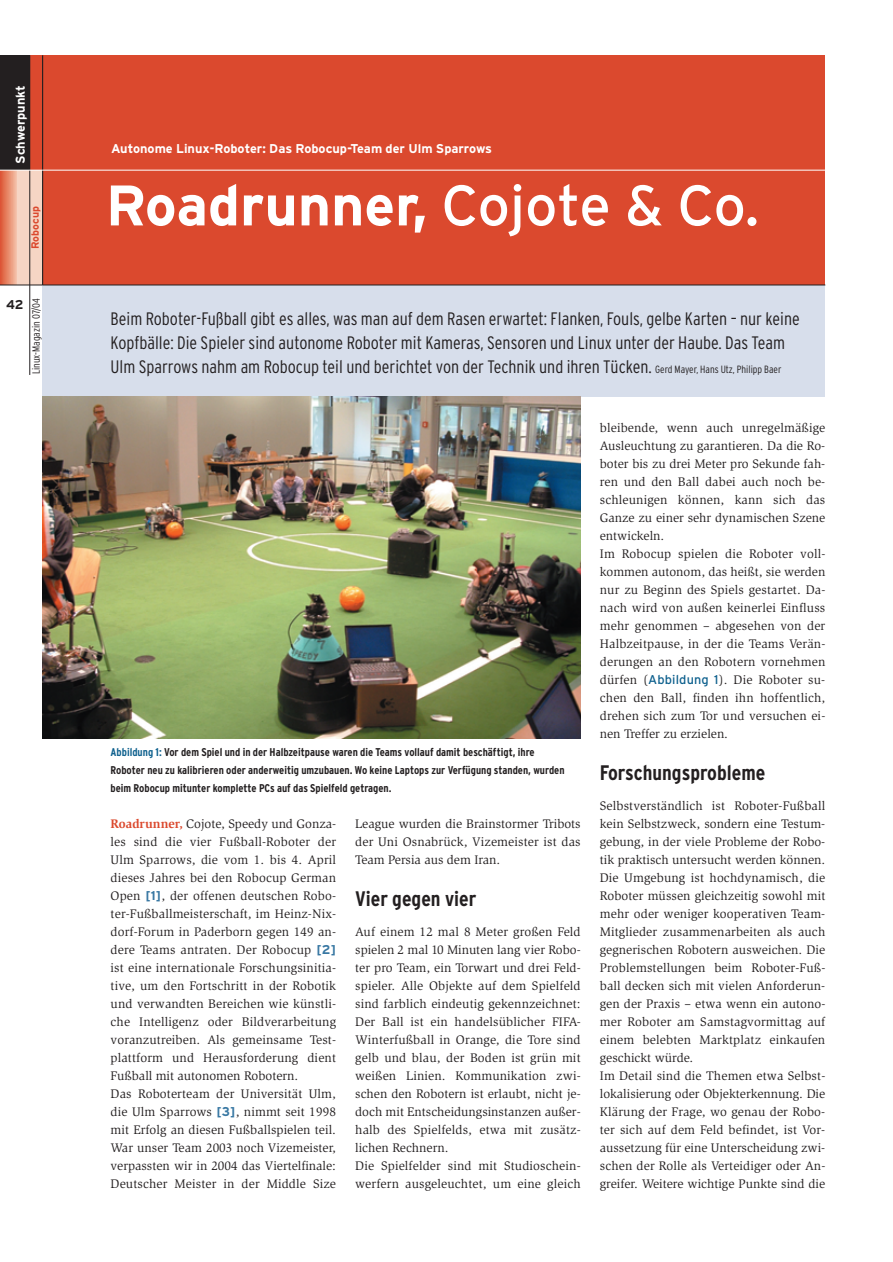
<style>
.page{position:relative;width:893px;height:1262px;background:#fff}
.page>*{position:absolute;margin:0;border:0;box-sizing:border-box;transform-origin:0 0}
.t1{font:700 57px "Interstate";color:#fff}
.t2{font:700 condensed 21px "Interstate";color:#231f20}
.t3{font:300 condensed 18px/24px "Interstate";color:#231f20}
.t4{font:12.75px/18px "Slimbach";letter-spacing:.01em;color:#231f20}
.t5{font:700 12.75px "Interstate";color:#fff}
.t6{font:700 12.75px "Interstate";color:#231f20}
.t7{font:700 condensed 11.25px/18px "Interstate";color:#231f20}
.t8{font:300 condensed 10.5px "Interstate";color:#231f20}
.t9{font:700 10.5px "Interstate";color:#db492e}
.s1{font-weight:400}
.s2{font-size:10.5px}
.s3{color:#0f618e}
.s4{font-weight:700;color:#db492e}
.s5{font-family:"Interstate";font-weight:700;color:#3978a3}
.s6{font-family:"Interstate";color:#0f618e}
</style>
<div class="page">
<div style="left:43px;top:285px;width:782px;height:111px;background:#d7deeb"></div>
<div style="left:43px;top:55px;width:782px;height:230px;background:#db492e"></div>
<hr style="left:43px;top:285px;width:782px;height:1px;background:#231f20">
<div style="left:0;top:55px;width:43px;height:230px;background:#db492e"></div>
<div style="left:0;top:55px;width:30px;height:115px;background:#231f20"></div>
<svg style="left:0;top:171px;width:17px;height:114px;background:#e78a6d"></svg>
<div style="left:17px;top:170px;width:26px;height:115px;background:#f6d5c4"></div>
<hr style="left:30px;top:55px;width:1px;height:320px;background:#231f20">
<hr style="left:42px;top:55px;width:1px;height:230px;background:#231f20">
<hr style="left:0;top:285px;width:43px;height:1px;background:#231f20">
<hr style="left:0;top:170px;width:43px;height:1px;background:#fff">
<hr style="left:43px;top:170px;width:782px;height:1px;background:#fff">
<img style="left:43px;top:396px;width:537px;height:342px">
<p class="t5" style="left:15px;top:164px;width:80px;rotate:-90deg">Schwerpunkt</p>
<p class="t9" style="left:31px;top:249px;width:44px;rotate:-90deg">Robocup</p>
<p class="t6" style="left:6px;top:300px;width:19px">42</p>
<p class="t8" style="left:32px;top:374px;width:77px;rotate:-90deg">Linux-Magazin 07/04</p>
<p class="t5" style="left:111px;top:144px;width:382px">Autonome Linux-Roboter: Das Robocup-Team der Ulm Sparrows</p>
<h1 class="t1" style="left:106px;top:184px;width:655px">Roadrunner, <span class="s1">Cojote &amp; Co.</span></h1>
<p class="t3" style="left:111px;top:308px;width:690px">Beim Roboter-Fußball gibt es alles, was man auf dem Rasen erwartet: Flanken, Fouls, gelbe Karten – nur keine<br>Kopfbälle: Die Spieler sind autonome Roboter mit Kameras, Sensoren und Linux unter der Haube. Das Team<br>Ulm Sparrows nahm am Robocup teil und berichtet von der Technik und ihren Tücken. <span class="s2">Gerd Mayer, Hans Utz, Philipp Baer</span></p>
<p class="t7" style="left:111px;top:744px;width:455px"><span class="s3">Abbildung 1:</span> Vor dem Spiel und in der Halbzeitpause waren die Teams vollauf damit beschäftigt, ihre<br>Roboter neu zu kalibrieren oder anderweitig umzubauen. Wo keine Laptops zur Verfügung standen, wurden beim Robocup mitunter komplette PCs auf das Spielfeld getragen.</p>
<p class="t4" style="left:111px;top:816px;width:227px"><span class="s4">Roadrunner,</span> Cojote, Speedy und Gonza&shy;les sind die vier Fußball-Roboter der Ulm Sparrows, die vom 1. bis 4. April dieses Jahres bei den Robocup German Open <span class="s5">[1]</span>, der offenen deutschen Robo&shy;ter-Fußballmeisterschaft, im Heinz-Nix&shy;dorf-Forum in Paderborn gegen 149 an&shy;dere Teams antraten. Der Robocup <span class="s5">[2] </span>ist eine internationale Forschungsinitia&shy;tive, um den Fortschritt in der Robotik und verwandten Bereichen wie künstli&shy;che Intelligenz oder Bildverarbeitung voranzutreiben. Als gemeinsame Test&shy;plattform und Herausforderung dient Fußball mit autonomen Robotern.<br>Das Roboterteam der Universität Ulm, die Ulm Sparrows <span class="s5">[3]</span>, nimmt seit 1998 mit Erfolg an diesen Fußballspielen teil.<br>War unser Team 2003 noch Vizemeister, verpassten wir in 2004 das Viertelfinale:<br>Deutscher Meister in der Middle Size</p>
<p class="t4" style="left:355px;top:816px;width:227px;text-align:justify">League wurden die Brainstormer Tribots der Uni Osnabrück, Vizemeister ist das Team Persia aus dem Iran.</p>
<h2 class="t2" style="left:355px;top:891px;width:123px">Vier gegen vier</h2>
<p class="t4" style="left:355px;top:924px;width:227px">Auf einem 12 mal 8 Meter großen Feld spielen 2 mal 10 Minuten lang vier Robo&shy;ter pro Team, ein Torwart und drei Feld&shy;spieler. Alle Objekte auf dem Spielfeld sind farblich eindeutig gekennzeichnet:<br>Der Ball ist ein handelsüblicher FIFA-Winterfußball in Orange, die Tore sind gelb und blau, der Boden ist grün mit weißen Linien. Kommunikation zwi&shy;schen den Robotern ist erlaubt, nicht je&shy;doch mit Entscheidungsinstanzen außer&shy;halb des Spielfelds, etwa mit zusätz&shy;lichen Rechnern.<br>Die Spielfelder sind mit Studioschein&shy;werfern ausgeleuchtet, um eine gleich</p>
<p class="t4" style="left:600px;top:420px;width:227px">bleibende, wenn auch unregelmäßige Ausleuchtung zu garantieren. Da die Ro&shy;boter bis zu drei Meter pro Sekunde fah&shy;ren und den Ball dabei auch noch be&shy;schleunigen können, kann sich das Ganze zu einer sehr dynamischen Szene entwickeln.<br>Im Robocup spielen die Roboter voll&shy;kommen autonom, das heißt, sie werden nur zu Beginn des Spiels gestartet. Da&shy;nach wird von außen keinerlei Einfluss mehr genommen – abgesehen von der Halbzeitpause, in der die Teams Verän&shy;derungen an den Robotern vornehmen dürfen (<span class="s6">Abbildung 1</span>). Die Roboter su&shy;chen den Ball, finden ihn hoffentlich, drehen sich zum Tor und versuchen ei&shy;nen Treffer zu erzielen.</p>
<h2 class="t2" style="left:600px;top:765px;width:167px">Forschungsprobleme</h2>
<p class="t4" style="left:600px;top:798px;width:227px">Selbstverständlich ist Roboter-Fußball kein Selbstzweck, sondern eine Testum&shy;gebung, in der viele Probleme der Robo&shy;tik praktisch untersucht werden können.<br>Die Umgebung ist hochdynamisch, die Roboter müssen gleichzeitig sowohl mit mehr oder weniger kooperativen Team-Mitglieder zusammenarbeiten als auch gegnerischen Robotern ausweichen. Die Problemstellungen beim Roboter-Fuß&shy;ball decken sich mit vielen Anforderun&shy;gen der Praxis – etwa wenn ein autono&shy;mer Roboter am Samstagvormittag auf einem belebten Marktplatz einkaufen geschickt würde.<br>Im Detail sind die Themen etwa Selbst&shy;lokalisierung oder Objekterkennung. Die Klärung der Frage, wo genau der Robo&shy;ter sich auf dem Feld befindet, ist Vor&shy;aussetzung für eine Unterscheidung zwi&shy;schen der Rolle als Verteidiger oder An&shy;greifer. Weitere wichtige Punkte sind die</p>
</div>
